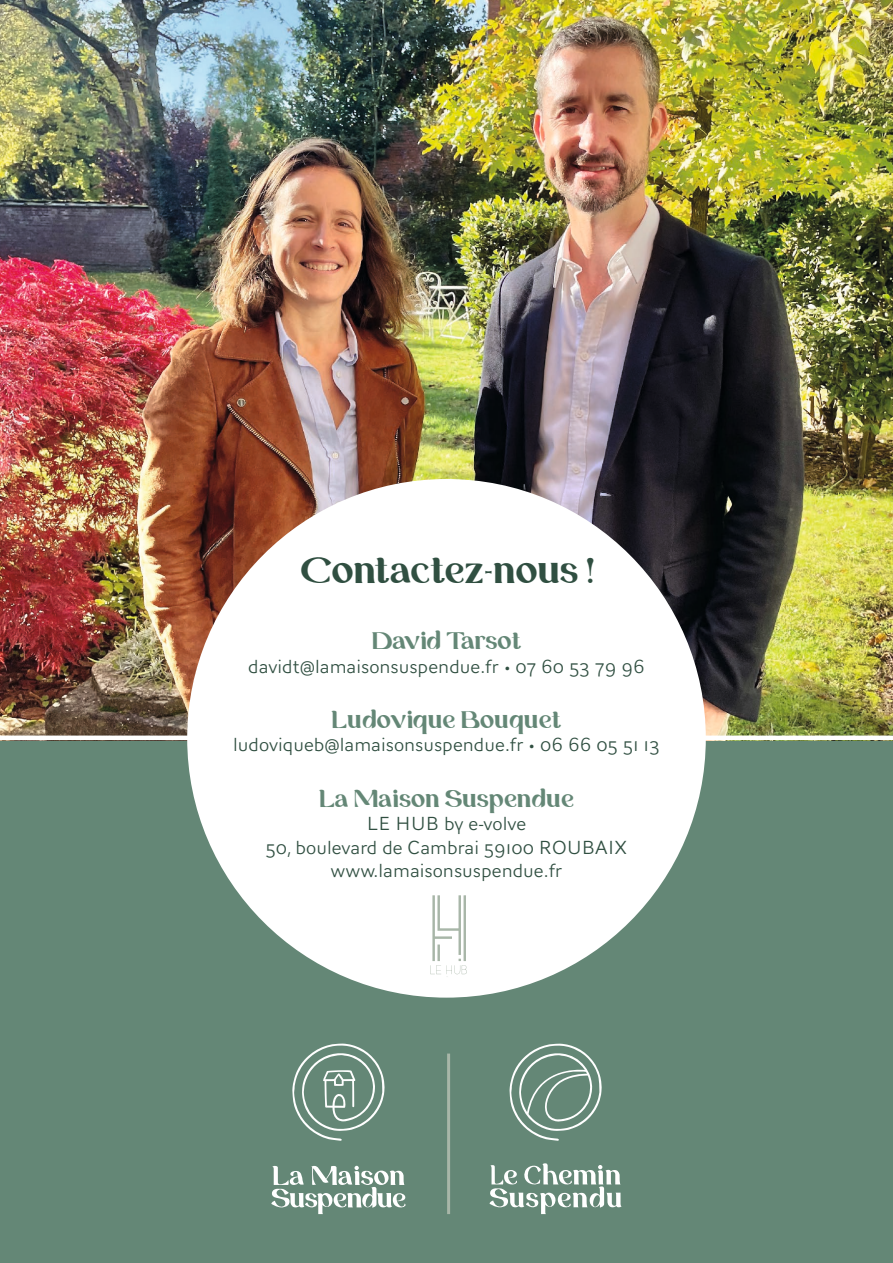
<style>
.page{position:relative;width:893px;height:1263px;background:#648776}
.page>*{position:absolute;margin:0;border:0;box-sizing:border-box;transform-origin:0 0}
.t1{font:37.5px "GRANDDUKE Regular";color:#304f41}
.t2{font:24.3px "GRANDDUKE Regular";color:#648776}
.t3{font:300 19.5px "AW Conqueror Sans";color:#304f41}
</style>
<div class="page">
<img style="left:0;top:0;width:893px;height:735px">
<div style="left:187px;top:479px;width:519px;height:519px;background:#fff;border-radius:50%"></div>
<div style="left:0;top:735px;width:893px;height:5px;background:#fff"></div>
<svg style="left:271px;top:1165px;width:135px;height:49px"></svg>
<svg style="left:489px;top:1163px;width:133px;height:51px"></svg>
<svg style="left:509px;top:1043px;width:93px;height:98px"></svg>
<svg style="left:292px;top:1043px;width:93px;height:98px"></svg>
<svg style="left:430px;top:895px;width:37px;height:82px"></svg>
<hr style="left:447px;top:1053px;width:3px;height:161px;background:#a8b6a8">
<p class="t1" style="left:299px;top:544px;width:297px">Contactez-nous !</p>
<p class="t2" style="left:371px;top:624px;width:152px">David Tarsot</p>
<p class="t3" style="left:248px;top:650px;width:398px">davidt@lamaisonsuspendue.fr • 07 60 53 79 96</p>
<p class="t2" style="left:331px;top:702px;width:232px">Ludovique Bouquet</p>
<p class="t3" style="left:233px;top:729px;width:428px">ludoviqueb@lamaisonsuspendue.fr • 06 66 05 51 13</p>
<p class="t2" style="left:319px;top:781px;width:257px">La Maison Suspendue</p>
<p class="t3" style="left:367px;top:807px;width:161px">LE HUB by e-volve</p>
<p class="t3" style="left:266px;top:831px;width:363px">50, boulevard de Cambrai 59100 ROUBAIX</p>
<p class="t3" style="left:330px;top:854px;width:234px">www.lamaisonsuspendue.fr</p>
</div>
